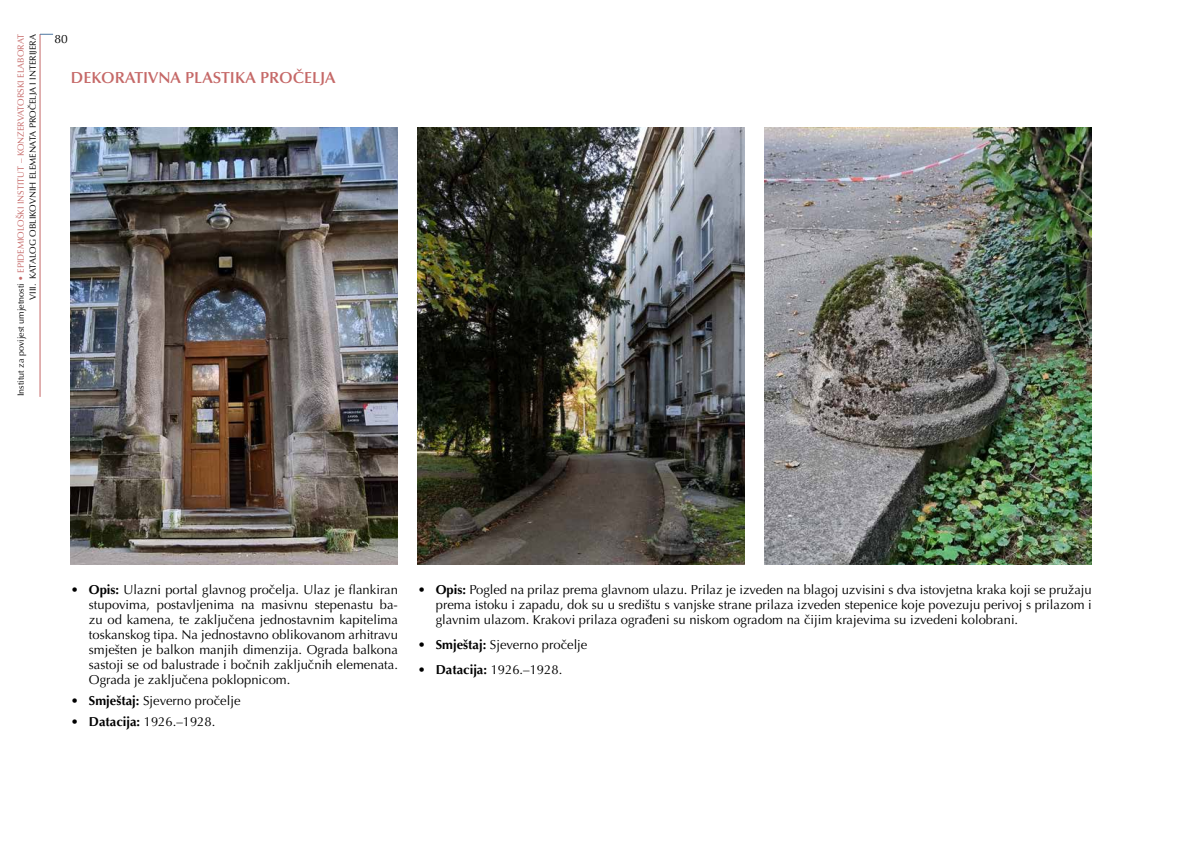
<style>
.page{position:relative;width:1191px;height:842px;background:#fff}
.page>*{position:absolute;margin:0;border:0;box-sizing:border-box;transform-origin:0 0}
.t1{font:600 16px "Optima LT Pro";color:#c56867}
.t2{font:13px/15px "Optima LT Pro";color:#000;text-align:justify}
.t3{font:12px "Optima LT Pro";color:#000}
.t4{font:9px/11.8px "Optima LT Pro";color:#000;text-align:right}
.s1{color:#c56867}
.s2{font-weight:700}
</style>
<div class="page">
<hr style="left:40px;top:34px;width:1px;height:363px;background:#c56867">
<svg style="left:40px;top:34px;width:13px;height:1px"></svg>
<img style="left:71px;top:128px;width:327px;height:437px">
<img style="left:418px;top:128px;width:327px;height:437px">
<img style="left:764px;top:128px;width:327px;height:437px">
<p class="t4" style="left:15px;top:396px;width:364px;rotate:-90deg">Institut za povijest umjetnosti <span class="s1">• EPIDEMIOLOŠKI INSTITUT – KONZERVATORSKI ELABORAT<br></span>VIII. KATALOG OBLIKOVNIH ELEMENATA PROČELJA I INTERIJERA</p>
<p class="t3" style="left:54px;top:31px;width:15px">80</p>
<p class="t1" style="left:71px;top:67px;width:266px">DEKORATIVNA PLASTIKA PROČELJA</p>
<p class="t2" style="left:89px;top:582px;width:310px;text-indent:-18px">• <span class="s2">Opis:</span> Ulazni portal glavnog pročelja. Ulaz je flankiran stupovima, postavljenima na masivnu stepenastu ba&shy;zu od kamena, te zaključena jednostavnim kapitelima toskanskog tipa. Na jednostavno oblikovanom arhitravu smješten je balkon manjih dimenzija. Ograda balkona sastoji se od balustrade i bočnih zaključnih elemenata.<br>Ograda je zaključena poklopnicom.</p>
<p class="t2" style="left:71px;top:693px;width:171px">• <span class="s2">Smještaj:</span> Sjeverno pročelje</p>
<p class="t2" style="left:71px;top:714px;width:146px">• <span class="s2">Datacija:</span> 1926.–1928.</p>
<p class="t2" style="left:436px;top:582px;width:657px;text-indent:-18px"><span class="s2">• Opis:</span> Pogled na prilaz prema glavnom ulazu. Prilaz je izveden na blagoj uzvisini s dva istovjetna kraka koji se pružaju prema istoku i zapadu, dok su u središtu s vanjske strane prilaza izveden stepenice koje povezuju perivoj s prilazom i glavnim ulazom. Krakovi prilaza ograđeni su niskom ogradom na čijim krajevima su izvedeni kolobrani.</p>
<p class="t2" style="left:418px;top:637px;width:171px"><span class="s2">• Smještaj:</span> Sjeverno pročelje</p>
<p class="t2" style="left:418px;top:662px;width:146px"><span class="s2">• Datacija:</span> 1926.–1928.</p>
</div>
